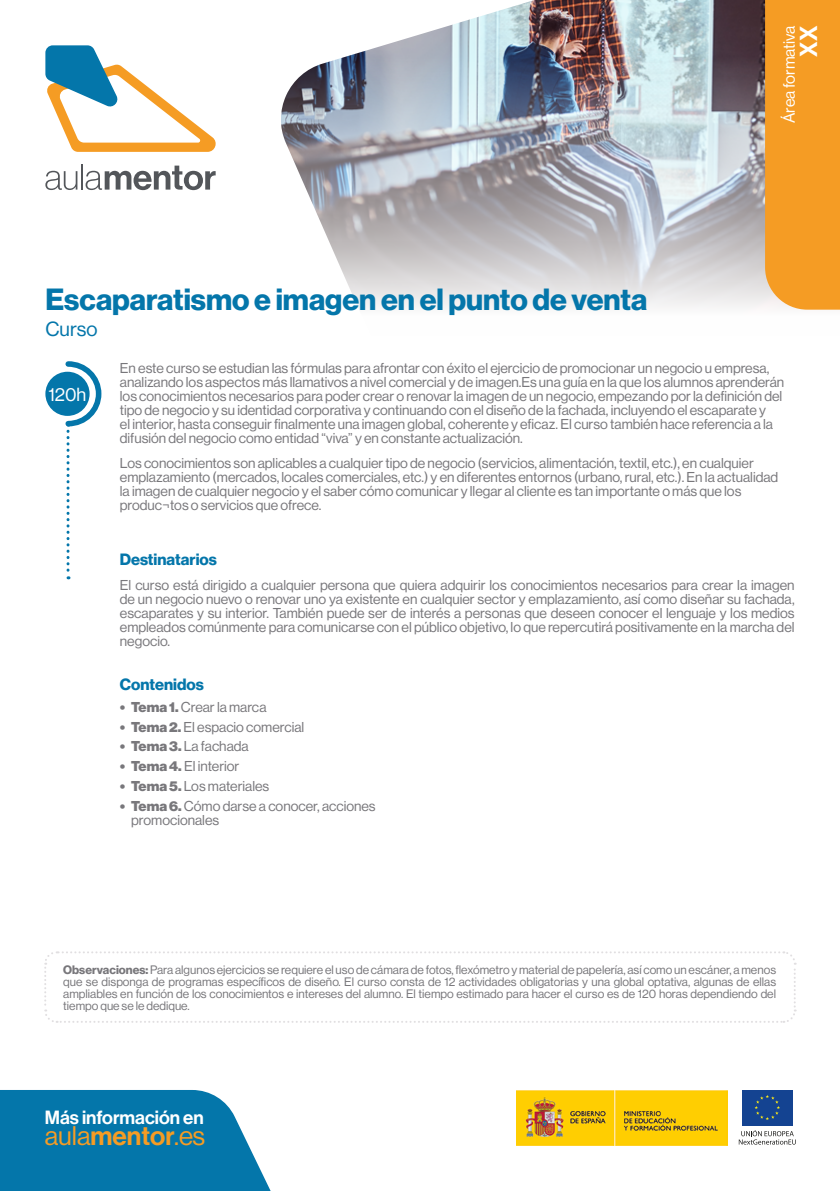
<style>
.page{position:relative;width:840px;height:1191px;background:#fff}
.page>*{position:absolute;margin:0;border:0;box-sizing:border-box;transform-origin:0 0}
.t1{font:700 30px "Neue Haas Display";color:#0476aa}
.t2{font:26.4px "Neue Haas Display";color:#f59c24}
.t3{font:24px "Neue Haas Display Mediu";color:#fff}
.t4{font:20px "Neue Haas Display";color:#0476aa}
.t5{font:18.8px "Neue Haas Display Mediu";color:#fff}
.t6{font:18.6px "Neue Haas Display";color:#fff}
.t7{font:700 16px "Neue Haas Display";color:#0476aa}
.t8{font:16px "Neue Haas Display";color:#fff}
.t9{font:14px/14px "Neue Haas Display";color:#78777b}
.t10{font:12px/12px "Neue Haas Display";color:#78777b;text-align:justify}
.s1{font-weight:900}
.s2{font-weight:700}
.s3{font-family:"Neue Haas Display Mediu"}
</style>
<div class="page">
<svg style="left:0;top:1090px;width:271px;height:101px;background:#1c83b2"></svg>
<svg style="left:45px;top:171px;width:32px;height:19px"></svg>
<hr style="left:81px;top:164px;width:2px;height:26px;background:#53565a">
<svg style="left:85px;top:166px;width:130px;height:24px"></svg>
<svg style="left:45px;top:45px;width:171px;height:107px"></svg>
<img style="left:281px;top:0;width:483px;height:307px">
<svg style="left:764px;top:0;width:75px;height:310px;background:#ee9c2e"></svg>
<img style="left:516px;top:1090px;width:211px;height:55px">
<div style="left:741px;top:1090px;width:51px;height:35px;background:#144391"></div>
<svg style="left:754px;top:1095px;width:25px;height:25px"></svg>
<svg style="left:738px;top:1130px;width:57px;height:14px"></svg>
<svg style="left:44px;top:951px;width:752px;height:72px"></svg>
<div style="left:45px;top:372px;width:45px;height:44px;background:#0476aa;border-radius:50%"></div>
<svg style="left:63px;top:361px;width:39px;height:218px"></svg>
<h1 class="t1" style="left:45px;top:282px;width:603px">Escaparatismo e imagen en el punto de venta</h1>
<h3 class="t4" style="left:45px;top:318px;width:54px">Curso</h3>
<p class="t8" style="left:779px;top:123px;width:99px;rotate:-90deg">Área formativa</p>
<h3 class="t3" style="left:794px;top:57px;width:33px;rotate:-90deg">XX</h3>
<h3 class="t6" style="left:48px;top:384px;width:40px">120h</h3>
<p class="t9" style="left:120px;top:361px;width:665px">En este curso se estudian las fórmulas para afrontar con éxito el ejercicio de promocionar un negocio u empresa, analizando los aspectos más llamativos a nivel comercial y de imagen.Es una guía en la que los alumnos aprenderán los conocimientos necesarios para poder crear o renovar la imagen de un negocio, empezando por la definición del tipo de negocio y su identidad corporativa y continuando con el diseño de la fachada, incluyendo el escaparate y<br>el interior, hasta conseguir finalmente una imagen global, coherente y eficaz. El curso también hace referencia a la difusión del negocio como entidad “viva” y en constante actualización.</p>
<p class="t9" style="left:120px;top:456px;width:659px">Los conocimientos son aplicables a cualquier tipo de negocio (servicios, alimentación, textil, etc.), en cualquier emplazamiento (mercados, locales comerciales, etc.) y en diferentes entornos (urbano, rural, etc.). En la actualidad la imagen de cualquier negocio y el saber cómo comunicar y llegar al cliente es tan importante o más que los produc¬tos o servicios que ofrece.</p>
<p class="t7" style="left:120px;top:550px;width:98px">Destinatarios</p>
<p class="t9" style="left:120px;top:578px;width:675px;text-align:justify">El curso está dirigido a cualquier persona que quiera adquirir los conocimientos necesarios para crear la imagen de un negocio nuevo o renovar uno ya existente en cualquier sector y emplazamiento, así como diseñar su fachada, escaparates y su interior. También puede ser de interés a personas que deseen conocer el lenguaje y los medios empleados comúnmente para comunicarse con el público objetivo, lo que repercutirá positivamente en la marcha del negocio.</p>
<p class="t7" style="left:120px;top:674px;width:85px">Contenidos</p>
<p class="t9" style="left:120px;top:700px;width:148px"><span class="s1">• Tema 1.</span> Crear la marca</p>
<p class="t9" style="left:120px;top:720px;width:186px"><span class="s1">• Tema 2.</span> El espacio comercial</p>
<p class="t9" style="left:120px;top:739px;width:130px"><span class="s1">• Tema 3.</span> La fachada</p>
<p class="t9" style="left:120px;top:759px;width:121px"><span class="s1">• Tema 4.</span> El interior</p>
<p class="t9" style="left:120px;top:779px;width:151px"><span class="s1">• Tema 5.</span> Los materiales</p>
<p class="t9" style="left:131px;top:798px;width:246px;text-indent:-11px"><span class="s1">• Tema 6.</span> Cómo darse a conocer, acciones promocionales</p>
<p class="t10" style="left:63px;top:964px;width:713px"><span class="s2">Observaciones:</span> Para algunos ejercicios se requiere el uso de cámara de fotos, flexómetro y material de papelería, así como un escáner, a menos que se disponga de programas específicos de diseño. El curso consta de 12 actividades obligatorias y una global optativa, algunas de ellas ampliables en función de los conocimientos e intereses del alumno. El tiempo estimado para hacer el curso es de 120 horas dependiendo del tiempo que se le dedique.</p>
<h3 class="t5" style="left:45px;top:1106px;width:160px">Más información en</h3>
<h2 class="t2" style="left:45px;top:1121px;width:162px">aula<span class="s3">mentor</span>.es</h2>
</div>
